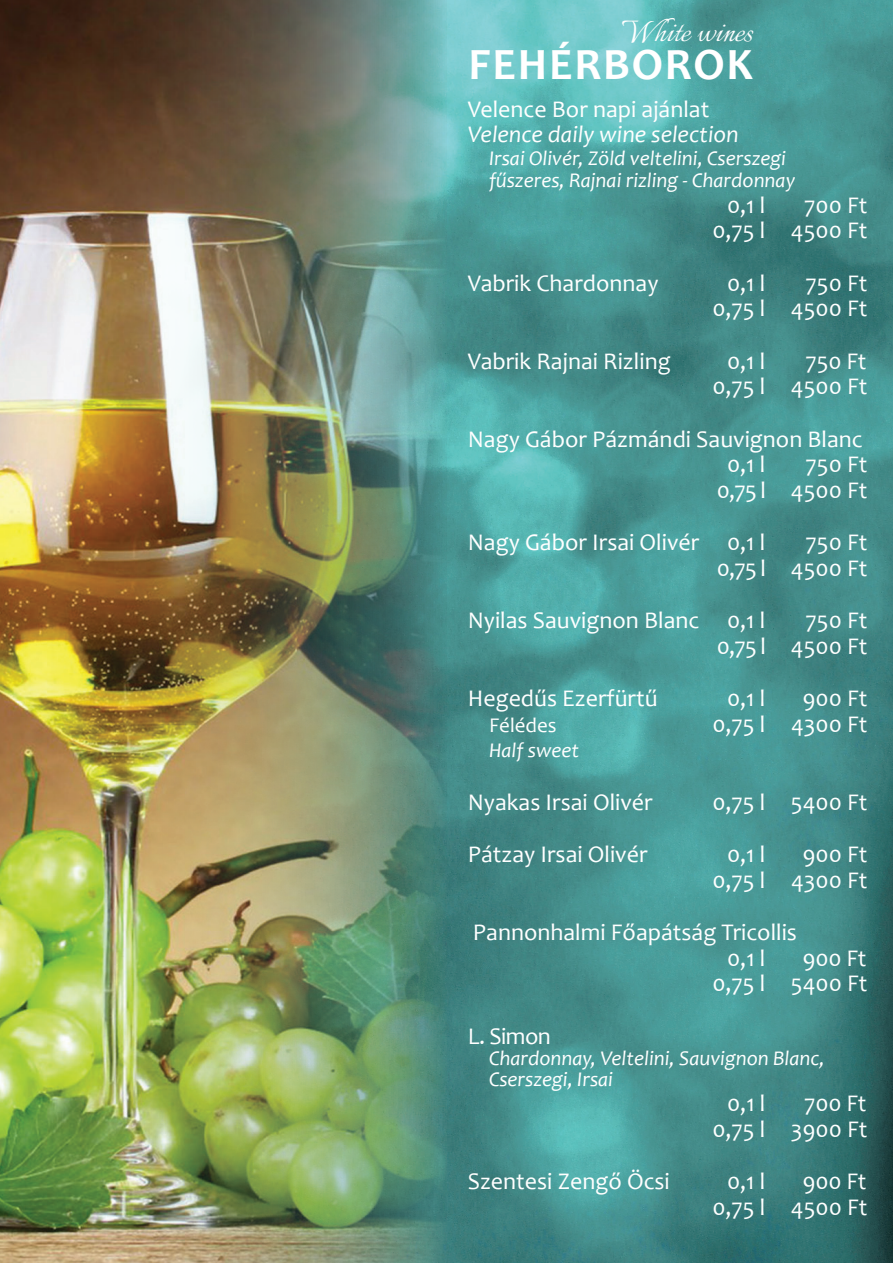
<style>
.page{position:relative;width:893px;height:1263px;background:#fff}
.page>*{position:absolute;margin:0;border:0;box-sizing:border-box;transform-origin:0 0}
.t1{font:700 45px "Candara";letter-spacing:.04em;color:#fff}
.t2{font:37.5px "Italianno";color:#fff}
.t3{font:24px/25.5px "Candara";color:#fff;text-align:right}
.t4{font:italic 24px "Candara";color:#fff}
.t5{font:italic 21px/21px "Candara";color:#fff}
.t6{font:21px "Candara";color:#fff}
</style>
<div class="page">
<img style="left:446px;top:0;width:447px;height:1263px">
<img style="left:0;top:0;width:446px;height:1263px">
<p class="t2" style="left:622px;top:11px;width:133px">White wines</p>
<p class="t1" style="left:469px;top:36px;width:286px">FEHÉRBOROK</p>
<p class="t3" style="left:468px;top:96px;width:243px">Velence Bor napi ajánlat</p>
<p class="t4" style="left:468px;top:119px;width:273px">Velence daily wine selection</p>
<p class="t5" style="left:489px;top:147px;width:298px">Irsai Olivér, Zöld veltelini, Cserszegi</p>
<p class="t5" style="left:489px;top:170px;width:308px">fűszeres, Rajnai rizling - Chardonnay</p>
<p class="t3" style="left:727px;top:192px;width:40px">0,1 l</p>
<p class="t3" style="left:804px;top:192px;width:65px">700 Ft</p>
<p class="t3" style="left:712px;top:217px;width:157px">0,75 l 4500 Ft</p>
<p class="t3" style="left:468px;top:270px;width:192px">Vabrik Chardonnay</p>
<p class="t3" style="left:727px;top:270px;width:40px">0,1 l</p>
<p class="t3" style="left:806px;top:270px;width:63px">750 Ft</p>
<p class="t3" style="left:712px;top:295px;width:157px">0,75 l 4500 Ft</p>
<p class="t3" style="left:468px;top:348px;width:204px">Vabrik Rajnai Rizling</p>
<p class="t3" style="left:727px;top:348px;width:40px">0,1 l</p>
<p class="t3" style="left:712px;top:348px;width:157px">750 Ft<br>0,75 l 4500 Ft</p>
<p class="t3" style="left:727px;top:426px;width:137px;text-align:left;text-indent:-259px">Nagy Gábor Pázmándi Sauvignon Blanc<br>0,1 l</p>
<p class="t3" style="left:806px;top:451px;width:63px">750 Ft</p>
<p class="t3" style="left:717px;top:477px;width:152px">0,75 l 4500 Ft</p>
<p class="t3" style="left:468px;top:529px;width:299px">Nagy Gábor Irsai Olivér 0,1 l</p>
<p class="t3" style="left:806px;top:529px;width:63px">750 Ft</p>
<p class="t3" style="left:717px;top:555px;width:152px">0,75 l 4500 Ft</p>
<p class="t3" style="left:468px;top:607px;width:299px">Nyilas Sauvignon Blanc 0,1 l</p>
<p class="t3" style="left:806px;top:607px;width:63px">750 Ft</p>
<p class="t3" style="left:717px;top:633px;width:152px">0,75 l 4500 Ft</p>
<p class="t3" style="left:468px;top:685px;width:191px">Hegedűs Ezerfürtű</p>
<p class="t3" style="left:727px;top:685px;width:40px">0,1 l</p>
<p class="t3" style="left:802px;top:685px;width:67px">900 Ft</p>
<p class="t6" style="left:489px;top:712px;width:69px">Félédes</p>
<p class="t3" style="left:712px;top:711px;width:157px">0,75 l 4300 Ft</p>
<p class="t5" style="left:489px;top:740px;width:92px">Half sweet</p>
<p class="t3" style="left:468px;top:789px;width:186px">Nyakas Irsai Olivér</p>
<p class="t3" style="left:712px;top:789px;width:157px">0,75 l 5400 Ft</p>
<p class="t3" style="left:468px;top:841px;width:181px">Pátzay Irsai Olivér</p>
<p class="t3" style="left:727px;top:841px;width:40px">0,1 l</p>
<p class="t3" style="left:802px;top:841px;width:67px">900 Ft</p>
<p class="t3" style="left:712px;top:867px;width:157px">0,75 l 4300 Ft</p>
<p class="t3" style="left:473px;top:919px;width:325px">Pannonhalmi Főapátság Tricollis</p>
<p class="t3" style="left:727px;top:945px;width:40px">0,1 l</p>
<p class="t3" style="left:712px;top:945px;width:157px">900 Ft<br>0,75 l 5400 Ft</p>
<p class="t3" style="left:468px;top:1023px;width:85px">L. Simon</p>
<p class="t5" style="left:489px;top:1047px;width:337px">Chardonnay, Veltelini, Sauvignon Blanc,<br>Cserszegi, Irsai</p>
<p class="t3" style="left:727px;top:1090px;width:40px">0,1 l</p>
<p class="t3" style="left:712px;top:1090px;width:157px">700 Ft<br>0,75 l 3900 Ft</p>
<p class="t3" style="left:468px;top:1168px;width:204px">Szentesi Zengő Öcsi</p>
<p class="t3" style="left:727px;top:1168px;width:40px">0,1 l</p>
<p class="t3" style="left:712px;top:1168px;width:157px">900 Ft<br>0,75 l 4500 Ft</p>
</div>
